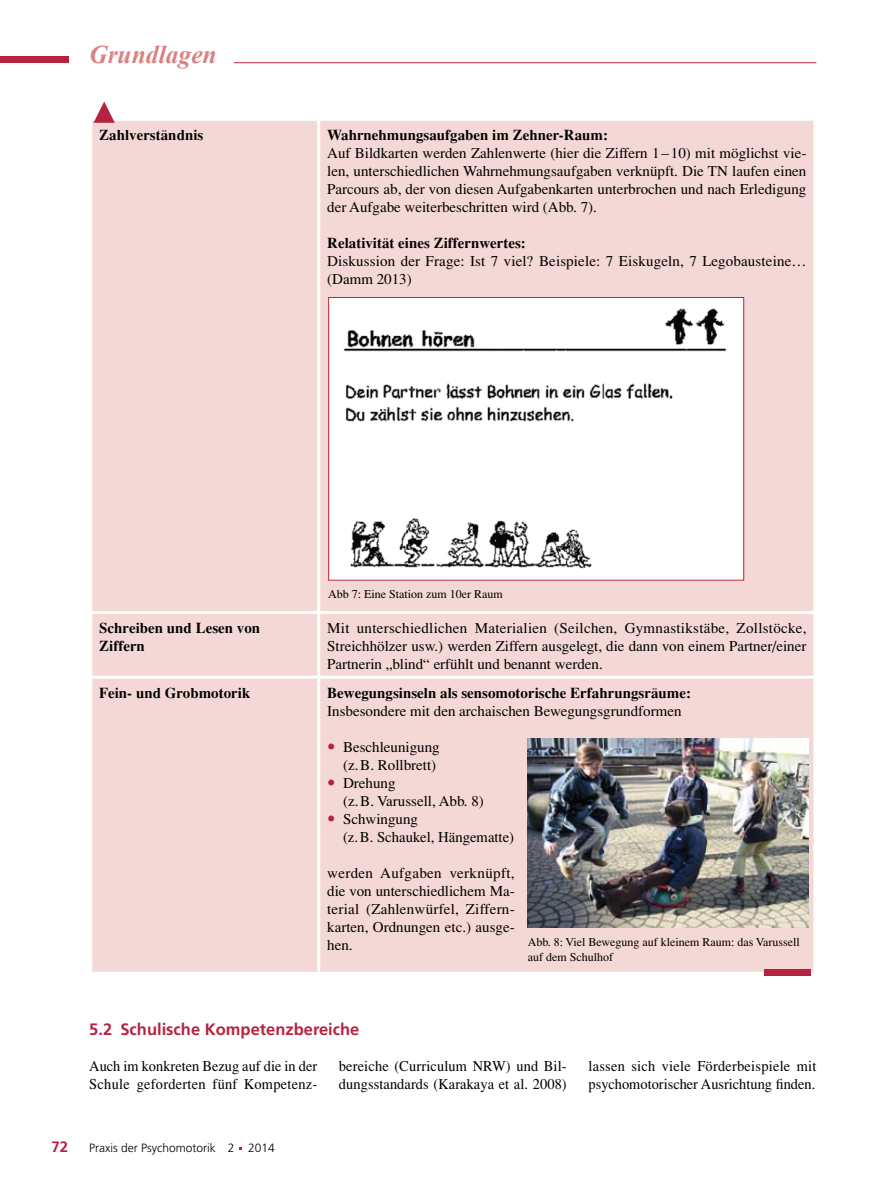
<style>
.page{position:relative;width:893px;height:1191px;background:#fff}
.page>*{position:absolute;margin:0;border:0;box-sizing:border-box;transform-origin:0 0}
.t1{font:italic 700 25.5px "Times New Roman";color:#d98283}
.t2{font:700 16.5px "Frutiger";color:#b62340}
.t3{font:15px/18px "Times";color:#000;text-align:justify}
.t4{font:700 15px/18px "Times";color:#000}
.t5{font:15px/18px "Times";color:#000;scale:.96 1}
.t6{font:15px/18px "Times";letter-spacing:.02em;color:#000;scale:.96 1}
.t7{font:700 15px "Frutiger";color:#b62340}
.t8{font:12px/14.4px "Times";color:#000}
.t9{font:300 12px "Frutiger";color:#000}
</style>
<div class="page">
<hr style="left:234px;top:62px;width:582px;height:1px;background:#b62340">
<div style="left:0;top:57px;width:68px;height:6px;background:#b62340"></div>
<div style="left:92px;top:121px;width:721px;height:850px;background:#f4d8d6"></div>
<hr style="left:317px;top:121px;width:3px;height:490px;background:#fff">
<hr style="left:89px;top:611px;width:230px;height:3px;background:#fff">
<hr style="left:319px;top:611px;width:497px;height:3px;background:#fff">
<hr style="left:317px;top:614px;width:3px;height:61px;background:#fff">
<hr style="left:89px;top:675px;width:230px;height:3px;background:#fff">
<hr style="left:319px;top:675px;width:497px;height:3px;background:#fff">
<hr style="left:317px;top:678px;width:3px;height:293px;background:#fff">
<img style="left:528px;top:739px;width:281px;height:188px">
<img style="left:330px;top:299px;width:412px;height:279px">
<div style="left:328px;top:297px;width:416px;height:283px;border:1px solid #b62340"></div>
<svg style="left:94px;top:101px;width:21px;height:22px"></svg>
<div style="left:764px;top:969px;width:47px;height:7px;background:#b62340"></div>
<svg style="left:328px;top:743px;width:6px;height:6px"></svg>
<svg style="left:328px;top:779px;width:6px;height:6px"></svg>
<svg style="left:328px;top:815px;width:6px;height:6px"></svg>
<h1 class="t1" style="left:89px;top:40px;width:129px">Grundlagen</h1>
<p class="t4" style="left:99px;top:125px;width:106px">Zahlverständnis</p>
<p class="t4" style="left:327px;top:125px;width:282px">Wahrnehmungsaufgaben im Zehner-Raum:</p>
<p class="t3" style="left:327px;top:144px;width:481px">Auf Bildkarten werden Zahlenwerte (hier die Ziffern 1 –10) mit möglichst vie&shy;len, unterschiedlichen Wahrnehmungsaufgaben verknüpft. Die TN laufen einen Parcours ab, der von diesen Aufgabenkarten unterbrochen und nach Erledigung der Aufgabe weiterbeschritten wird (Abb. 7).</p>
<p class="t4" style="left:327px;top:233px;width:200px">Relativität eines Ziffernwertes:</p>
<p class="t3" style="left:327px;top:252px;width:481px">Diskussion der Frage: Ist 7 viel? Beispiele: 7 Eiskugeln, 7 Legobausteine… (Damm 2013)</p>
<p class="t8" style="left:328px;top:587px;width:176px">Abb 7: Eine Station zum 10er Raum</p>
<p class="t4" style="left:99px;top:618px;width:162px">Schreiben und Lesen von<br>Ziffern</p>
<p class="t3" style="left:327px;top:618px;width:481px">Mit unterschiedlichen Materialien (Seilchen, Gymnastikstäbe, Zollstöcke, Streichhölzer usw.) werden Ziffern ausgelegt, die dann von einem Partner/einer Partnerin „blind“ erfühlt und benannt werden.</p>
<p class="t4" style="left:99px;top:683px;width:153px">Fein- und Grobmotorik</p>
<p class="t4" style="left:327px;top:683px;width:365px">Bewegungsinseln als sensomotorische Erfahrungsräume:</p>
<p class="t3" style="left:327px;top:701px;width:356px">Insbesondere mit den archaischen Bewegungsgrundformen</p>
<p class="t3" style="left:343px;top:737px;width:173px;text-align:left">Beschleunigung<br>(z.B. Rollbrett)<br>Drehung<br>(z.B. Varussell, Abb. 8)<br>Schwingung<br>(z.B. Schaukel, Hängematte)</p>
<p class="t3" style="left:327px;top:863px;width:189px">werden Aufgaben verknüpft, die von unterschiedlichem Ma&shy;terial (Zahlenwürfel, Ziffern&shy;karten, Ordnungen etc.) ausge&shy;hen.</p>
<p class="t8" style="left:528px;top:935px;width:274px">Abb. 8: Viel Bewegung auf kleinem Raum: das Varussell auf dem Schulhof</p>
<p class="t2" style="left:89px;top:1020px;width:272px">5.2 Schulische Kompetenzbereiche</p>
<p class="t6" style="left:89px;top:1057px;width:239px">Auch im konkreten Bezug auf die in der<br>Schule geforderten fünf Kompetenz-</p>
<p class="t7" style="left:51px;top:1138px;width:18px">72</p>
<p class="t9" style="left:89px;top:1141px;width:187px">Praxis der Psychomotorik 2 2014</p>
<p class="t5" style="left:339px;top:1057px;width:239px">bereiche (Curriculum NRW) und Bil&shy;dungsstandards (Karakaya et al. 2008)</p>
<p class="t5" style="left:588px;top:1057px;width:239px">lassen sich viele Förderbeispiele mit psychomotorischer Ausrichtung finden.</p>
</div>
